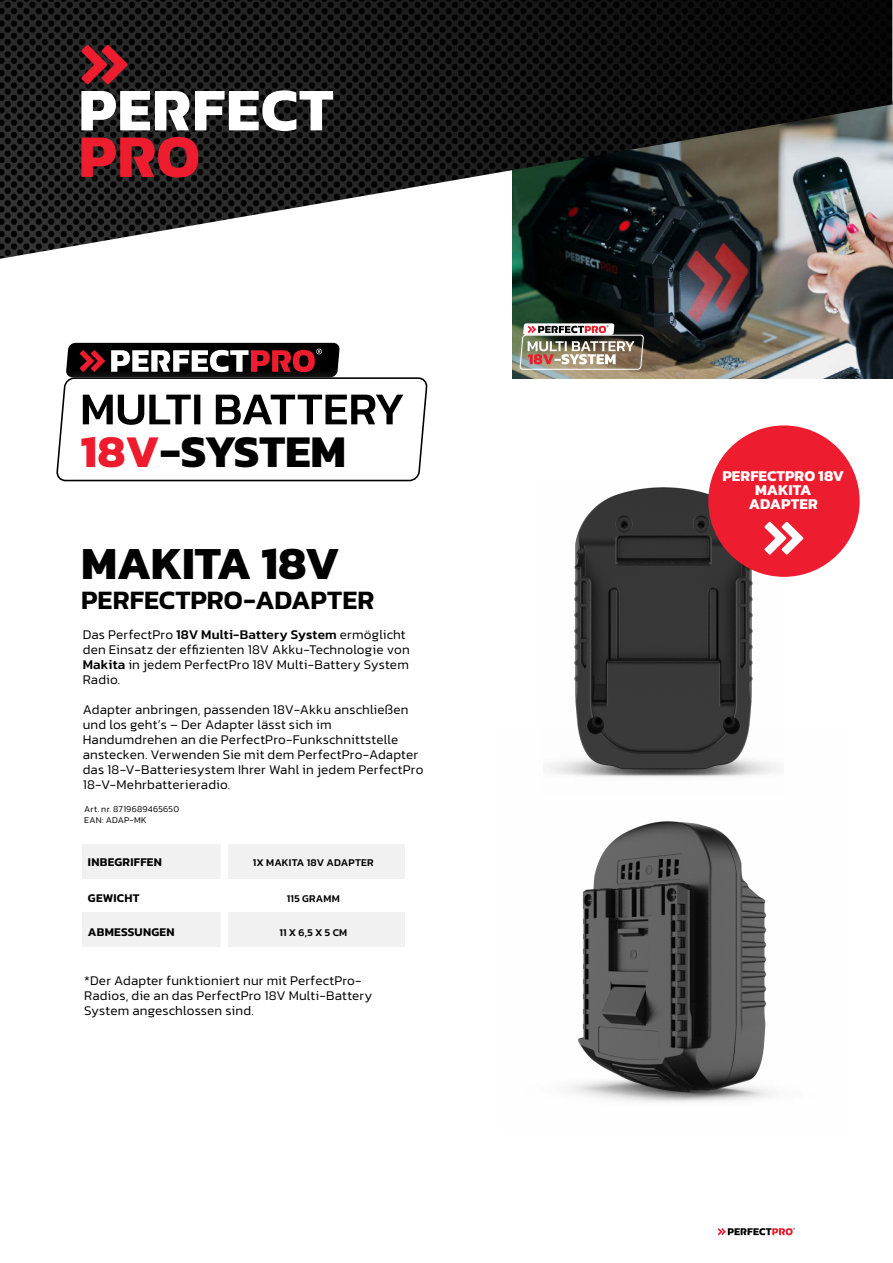
<style>
.page{position:relative;width:893px;height:1263px;background:#fff}
.page>*{position:absolute;margin:0;border:0;box-sizing:border-box;transform-origin:0 0}
.t1{font:700 46.8px "Kanit";letter-spacing:-.015em;color:#000}
.t2{font:700 46.2px "Kanit";color:#000}
.t3{font:600 27px "Kanit";color:#000}
.t4{font:700 15.3px/14.1px "Kanit";letter-spacing:.005em;color:#fff;text-align:center}
.t5{font:300 13.5px/15px "Kanit";letter-spacing:.015em;color:#000}
.t6{font:600 12px "Kanit";letter-spacing:.02em;color:#000}
.t7{font:500 10.5px "Kanit";letter-spacing:.01em;color:#000}
.t8{font:300 9px/10.8px "Kanit";letter-spacing:.025em;color:#000}
.s1{color:#ed1b2e}
.s2{font-weight:500}
</style>
<div class="page">
<img style="left:512px;top:101px;width:381px;height:277px">
<svg style="left:718px;top:1228px;width:77px;height:7px"></svg>
<img style="left:568px;top:821px;width:205px;height:281px">
<img style="left:0;top:0;width:892px;height:259px">
<svg style="left:81px;top:45px;width:47px;height:39px;background:#821a23"></svg>
<svg style="left:195px;top:90px;width:138px;height:41px"></svg>
<svg style="left:81px;top:137px;width:117px;height:41px;background:#9f1c27"></svg>
<svg style="left:81px;top:91px;width:108px;height:39px"></svg>
<svg style="left:56px;top:343px;width:372px;height:139px"></svg>
<div style="left:82px;top:913px;width:323px;height:34px;background:#f1f1f2"></div>
<div style="left:82px;top:844px;width:323px;height:34px;background:#f1f1f2"></div>
<div style="left:221px;top:837px;width:7px;height:123px;background:#fff"></div>
<img style="left:549px;top:481px;width:229px;height:297px">
<div style="left:708px;top:425px;width:152px;height:152px;background:#ed1c2e;border-radius:50%"></div>
<svg style="left:764px;top:522px;width:39px;height:33px"></svg>
<img style="left:517px;top:323px;width:130px;height:49px">
<h2 class="t2" style="left:81px;top:416px;width:267px"><span class="s1">18V</span>-SYSTEM</h2>
<h1 class="t1" style="left:81px;top:527px;width:260px">MAKITA 18V</h1>
<h3 class="t3" style="left:81px;top:579px;width:295px">PERFECTPRO-ADAPTER</h3>
<p class="t5" style="left:83px;top:627px;width:328px">Das PerfectPro <span class="s2">18V Multi-Battery System</span> ermöglicht den Einsatz der effizienten 18V Akku-Technologie von <span class="s2">Makita</span> in jedem PerfectPro 18V Multi-Battery System Radio.</p>
<p class="t5" style="left:83px;top:702px;width:342px">Adapter anbringen, passenden 18V-Akku anschließen und los geht’s – Der Adapter lässt sich im Handumdrehen an die PerfectPro-Funkschnittstelle anstecken. Verwenden Sie mit dem PerfectPro-Adapter das 18-V-Batteriesystem Ihrer Wahl in jedem PerfectPro 18-V-Mehrbatterieradio.</p>
<p class="t8" style="left:84px;top:804px;width:96px">Art. nr. 8719689465650<br>EAN: ADAP-MK</p>
<p class="t6" style="left:88px;top:853px;width:76px">INBEGRIFFEN</p>
<p class="t7" style="left:253px;top:854px;width:122px">1X MAKITA 18V ADAPTER</p>
<p class="t6" style="left:88px;top:888px;width:53px">GEWICHT</p>
<p class="t7" style="left:287px;top:891px;width:54px">115 GRAMM</p>
<p class="t6" style="left:88px;top:923px;width:88px">ABMESSUNGEN</p>
<p class="t7" style="left:279px;top:924px;width:69px">11 X 6,5 X 5 CM</p>
<p class="t5" style="left:84px;top:973px;width:290px">*Der Adapter funktioniert nur mit PerfectPro-<br>Radios, die an das PerfectPro 18V Multi-Battery<br>System angeschlossen sind.</p>
<p class="t4" style="left:722px;top:468px;width:123px">PERFECTPRO 18V<br>MAKITA<br>ADAPTER</p>
</div>
